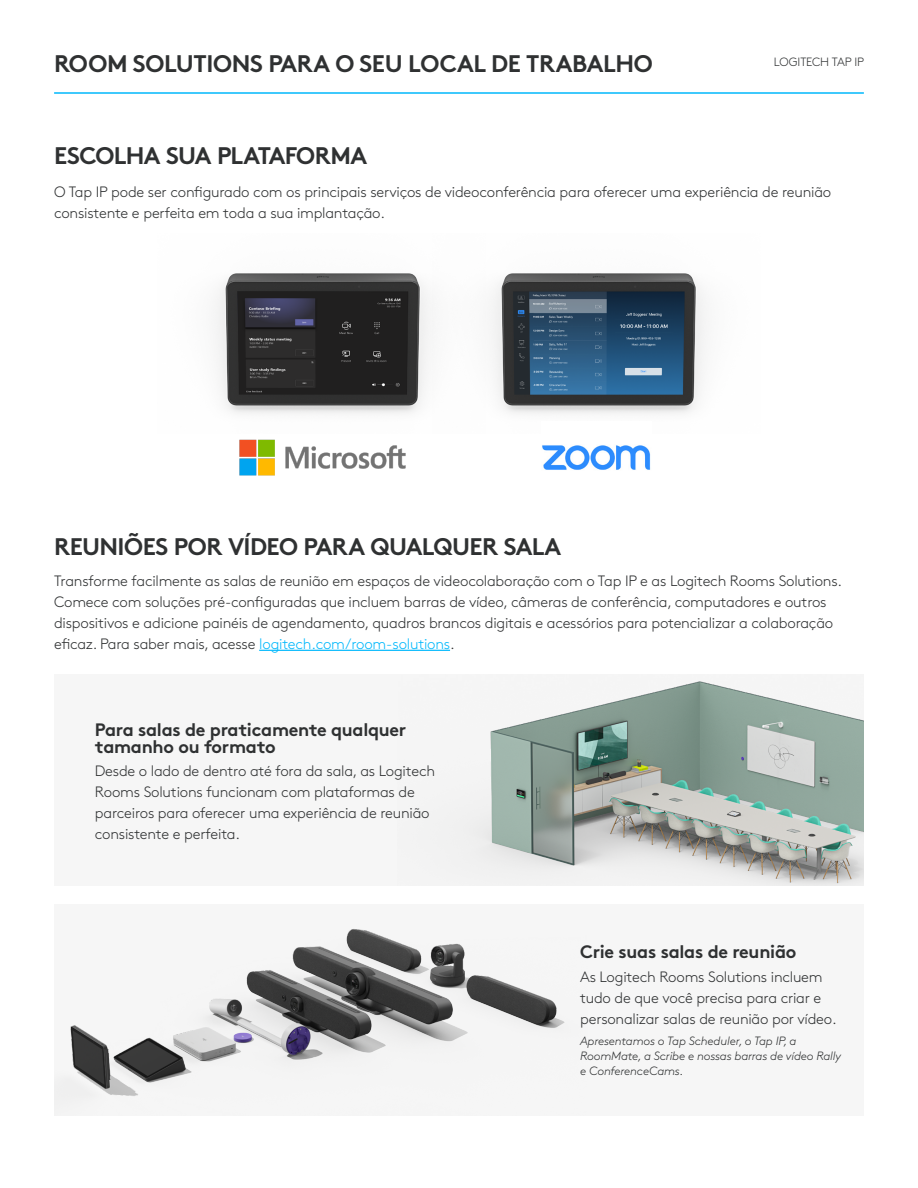
<style>
.page{position:relative;width:918px;height:1188px;background:#fff}
.page>*{position:absolute;margin:0;border:0;box-sizing:border-box;transform-origin:0 0}
.t1{font:700 24px "Brown Pro";letter-spacing:-.02em;color:#2f3132}
.Body_copy{font:700 18px/16.5px "Brown Pro";letter-spacing:-.015em;color:#2f3132}
.Body_copy-2{font:300 15px/21px "Brown Pro";letter-spacing:-.015em;color:#2f3132}
.Body_copy-3{font:italic 300 12px/15px "Brown Pro";letter-spacing:-.015em;color:#2f3132}
.t2{font:300 12px "Brown Pro";letter-spacing:-.005em;color:#2f3132}
.s1{color:#00b8fc}
</style>
<div class="page">
<hr style="left:54px;top:92px;width:810px;height:2px;background:#00b8fc">
<hr style="left:259px;top:650px;width:191px;height:1px;background:#00b8fc">
<div style="left:54px;top:674px;width:810px;height:212px;background:#f6f6f6"></div>
<img style="left:481px;top:681px;width:383px;height:205px">
<div style="left:54px;top:904px;width:810px;height:212px;background:#f6f6f6"></div>
<img style="left:70px;top:929px;width:495px;height:167px">
<img style="left:215px;top:273px;width:218px;height:141px">
<img style="left:491px;top:273px;width:215px;height:141px">
<img style="left:239px;top:439px;width:167px;height:37px">
<img style="left:542px;top:445px;width:109px;height:25px">
<h2 class="t1" style="left:54px;top:44px;width:600px">ROOM SOLUTIONS PARA O SEU LOCAL DE TRABALHO</h2>
<h6 class="t2" style="left:774px;top:53px;width:92px">LOGITECH TAP IP</h6>
<p class="t1" style="left:54px;top:136px;width:314px">ESCOLHA SUA PLATAFORMA</p>
<p class="Body_copy-2" style="left:54px;top:180px;width:779px">O Tap IP pode ser configurado com os principais serviços de videoconferência para oferecer uma experiência de reunião consistente e perfeita em toda a sua implantação.</p>
<p class="t1" style="left:54px;top:527px;width:509px">REUNIÕES POR VÍDEO PARA QUALQUER SALA</p>
<p class="Body_copy-2" style="left:54px;top:569px;width:790px">Transforme facilmente as salas de reunião em espaços de videocolaboração com o Tap IP e as Logitech Rooms Solutions.<br>Comece com soluções pré-configuradas que incluem barras de vídeo, câmeras de conferência, computadores e outros dispositivos e adicione painéis de agendamento, quadros brancos digitais e acessórios para potencializar a colaboração eficaz. Para saber mais, acesse <span class="s1">logitech.com/room-solutions</span>.</p>
<p class="Body_copy" style="left:95px;top:720px;width:313px">Para salas de praticamente qualquer tamanho ou formato</p>
<p class="Body_copy-2" style="left:95px;top:759px;width:342px">Desde o lado de dentro até fora da sala, as Logitech Rooms Solutions funcionam com plataformas de parceiros para oferecer uma experiência de reunião consistente e perfeita.</p>
<p class="Body_copy" style="left:580px;top:942px;width:218px">Crie suas salas de reunião</p>
<p class="Body_copy-2" style="left:580px;top:965px;width:258px">As Logitech Rooms Solutions incluem tudo de que você precisa para criar e personalizar salas de reunião por vídeo.</p>
<p class="Body_copy-3" style="left:580px;top:1033px;width:263px">Apresentamos o Tap Scheduler, o Tap IP, a<br>RoomMate, a Scribe e nossas barras de vídeo Rally e ConferenceCams.</p>
</div>
